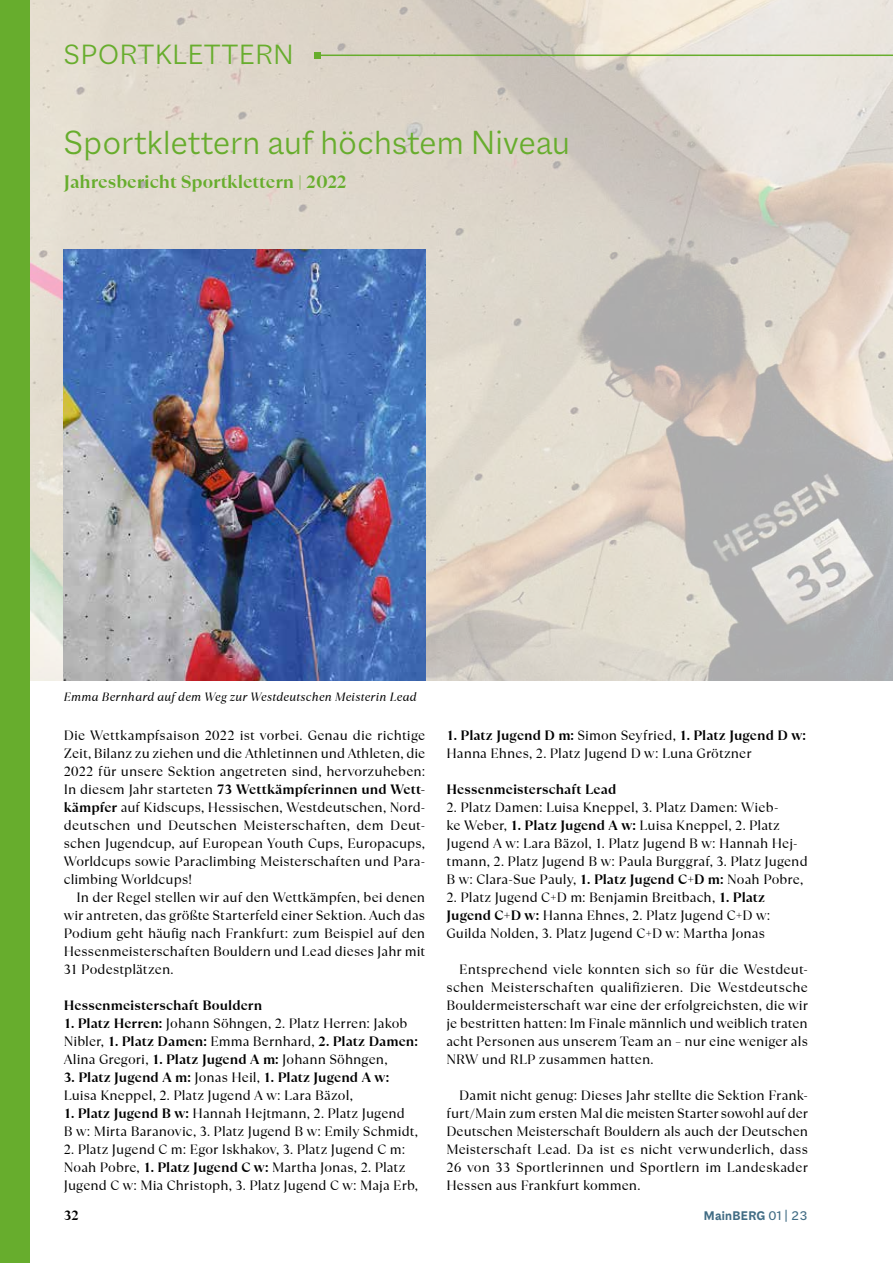
<style>
.page{position:relative;width:893px;height:1263px;background:#fff}
.page>*{position:absolute;margin:0;border:0;box-sizing:border-box;transform-origin:0 0}
.t1{font:300 36px "Macklin Sans";letter-spacing:.01em;color:#67ad2d}
.t2{font:300 30px "Macklin Sans";letter-spacing:.02em;color:#67ad2d}
.t3{font:700 18px "TT Ramillas";color:#67ad2d}
.t4{font:13.5px/18px "TT Ramillas";letter-spacing:.005em;color:#000}
.t5{font:700 13.5px "TT Ramillas";letter-spacing:.01em;color:#000}
.t6{font:700 13.5px "Macklin Sans";letter-spacing:.02em;color:#416c84}
.t7{font:italic 12px "TT Ramillas";letter-spacing:.02em;color:#000}
.s1{font-weight:700}
.s2{font-weight:400}
</style>
<div class="page">
<img style="left:30px;top:0;width:863px;height:680px">
<img style="left:64px;top:250px;width:361px;height:430px">
<div style="left:0;top:0;width:30px;height:1263px;background:#67ad2d"></div>
<hr style="left:318px;top:55px;width:575px;height:1px;background:#67ad2d">
<svg style="left:315px;top:52px;width:6px;height:6px"></svg>
<h2 class="t2" style="left:64px;top:37px;width:231px">SPORTKLETTERN</h2>
<h1 class="t1" style="left:64px;top:122px;width:508px">Sportklettern auf höchstem Niveau</h1>
<h3 class="t3" style="left:64px;top:171px;width:284px">Jahresbericht Sportklettern | 2022</h3>
<p class="t7" style="left:64px;top:690px;width:354px">Emma Bernhard auf dem Weg zur Westdeutschen Meisterin Lead</p>
<p class="t4" style="left:64px;top:726px;width:363px;text-align:justify">Die Wettkampfsaison 2022 ist vorbei. Genau die richtige Zeit, Bilanz zu ziehen und die Athletinnen und Athleten, die 2022 für unsere Sektion angetreten sind, hervorzuheben:<br>In diesem Jahr starteten <span class="s1">73 Wettkämpferinnen und Wett&shy;kämpfer</span> auf Kidscups, Hessischen, Westdeutschen, Nord&shy;deutschen und Deutschen Meisterschaften, dem Deut&shy;schen Jugendcup, auf European Youth Cups, Europacups, Worldcups sowie Paraclimbing Meisterschaften und Para&shy;climbing Worldcups!</p>
<p class="t4" style="left:64px;top:888px;width:363px;text-align:justify;text-indent:13px">In der Regel stellen wir auf den Wettkämpfen, bei denen wir antreten, das größte Starterfeld einer Sektion. Auch das Podium geht häufig nach Frankfurt: zum Beispiel auf den Hessenmeisterschaften Bouldern und Lead dieses Jahr mit 31 Podestplätzen.</p>
<p class="t5" style="left:64px;top:997px;width:200px">Hessenmeisterschaft Bouldern</p>
<p class="t4" style="left:64px;top:1014px;width:356px"><span class="s1">1. Platz Herren:</span> Johann Söhngen, 2. Platz Herren: Jakob<br>Nibler, <span class="s1">1. Platz Damen:</span> Emma Bernhard, <span class="s1">2. Platz Damen:<br></span>Alina Gregori, <span class="s1">1. Platz Jugend A m:</span> Johann Söhngen,</p>
<p class="t4" style="left:64px;top:1068px;width:327px"><span class="s1">3. Platz Jugend A m:</span> Jonas Heil, <span class="s1">1. Platz Jugend A w:<br></span>Luisa Kneppel, 2. Platz Jugend A w: Lara Bäzol,</p>
<p class="t4" style="left:64px;top:1104px;width:356px"><span class="s1">1. Platz Jugend B w:</span> Hannah Hejtmann, 2. Platz Jugend<br>B w: Mirta Baranovic, 3. Platz Jugend B w: Emily Schmidt,</p>
<p class="t4" style="left:64px;top:1140px;width:356px">2. Platz Jugend C m: Egor Iskhakov, 3. Platz Jugend C m:<br>Noah Pobre, <span class="s1">1. Platz Jugend C w:</span> Martha Jonas, 2. Platz<br>Jugend C w: Mia Christoph, 3. Platz Jugend C w: Maja Erb,</p>
<p class="t4" style="left:446px;top:726px;width:361px"><span class="s1">1. Platz Jugend D m:</span> Simon Seyfried, <span class="s1">1. Platz Jugend D w:<br></span>Hanna Ehnes, 2. Platz Jugend D w: Luna Grötzner</p>
<p class="t5" style="left:446px;top:781px;width:171px">Hessenmeisterschaft Lead</p>
<p class="t4" style="left:446px;top:798px;width:363px">2. Platz Damen: Luisa Kneppel, 3. Platz Damen: Wieb-<br>ke Weber, <span class="s1">1. Platz Jugend A w:</span> Luisa Kneppel, 2. Platz Jugend A w: Lara Bäzol, 1. Platz Jugend B w: Hannah Hej&shy;tmann, 2. Platz Jugend B w: Paula Burggraf, 3. Platz Jugend B w: Clara-Sue Pauly, <span class="s1">1. Platz Jugend C+D m:</span> Noah Pobre,</p>
<p class="t4" style="left:446px;top:888px;width:325px">2. Platz Jugend C+D m: Benjamin Breitbach, <span class="s1">1. Platz<br>Jugend C+D w:</span> Hanna Ehnes, 2. Platz Jugend C+D w:<br>Guilda Nolden, 3. Platz Jugend C+D w: Martha Jonas</p>
<p class="t4" style="left:446px;top:960px;width:363px;text-align:justify;text-indent:13px">Entsprechend viele konnten sich so für die Westdeut&shy;schen Meisterschaften qualifizieren. Die Westdeutsche Bouldermeisterschaft war eine der erfolgreichsten, die wir je bestritten hatten: Im Finale männlich und weiblich traten acht Personen aus unserem Team an – nur eine weniger als NRW und RLP zusammen hatten.</p>
<p class="t4" style="left:446px;top:1086px;width:363px;text-align:justify;text-indent:13px">Damit nicht genug: Dieses Jahr stellte die Sektion Frank&shy;furt/Main zum ersten Mal die meisten Starter sowohl auf der Deutschen Meisterschaft Bouldern als auch der Deutschen Meisterschaft Lead. Da ist es nicht verwunderlich, dass 26 von 33 Sportlerinnen und Sportlern im Landeskader Hessen aus Frankfurt kommen.</p>
<p class="t5" style="left:64px;top:1207px;width:17px">32</p>
<p class="t6" style="left:704px;top:1208px;width:106px">MainBERG <span class="s2">01 | 23</span></p>
</div>
